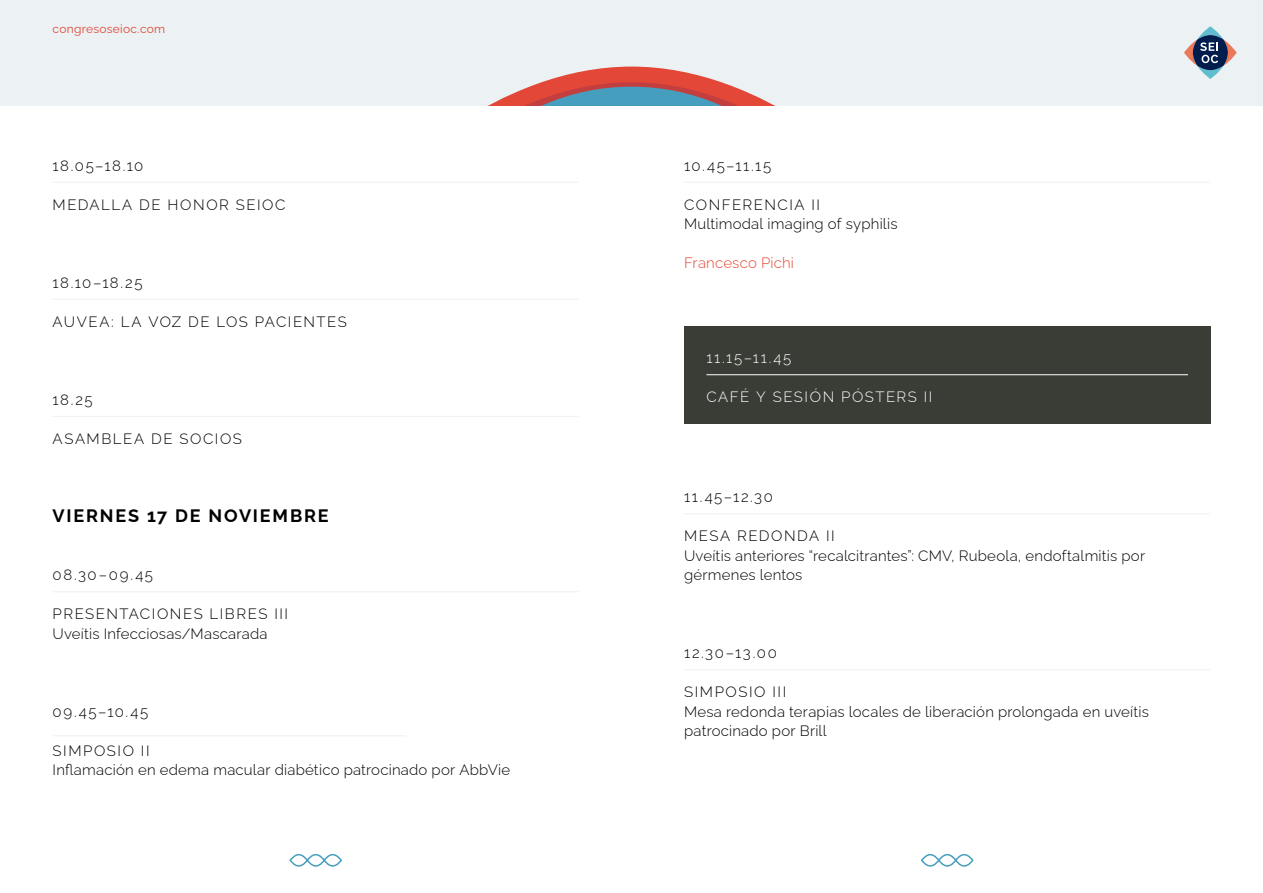
<style>
.page{position:relative;width:1263px;height:893px;background:#fff}
.page>*{position:absolute;margin:0;border:0;box-sizing:border-box;transform-origin:0 0}
.t1{font:700 18px "Raleway";letter-spacing:.1em;color:#000}
.t2{font:300 15px/19.5px "Raleway";letter-spacing:.015em;color:#000}
.t3{font:300 15px "Raleway";letter-spacing:.105em;color:#000}
.t4{font:300 15px "Raleway";letter-spacing:.105em;color:#fff}
.t5{font:300 15px "Raleway";letter-spacing:.1em;color:#000}
.t6{font:300 15px "Raleway";letter-spacing:.01em;color:#e34737}
.t7{font:12px "Raleway";letter-spacing:.025em;color:#e34737}
</style>
<div class="page">
<hr style="left:53px;top:182px;width:526px;height:1px;background:#ecf1f3">
<hr style="left:53px;top:299px;width:526px;height:1px;background:#ecf1f3">
<hr style="left:53px;top:416px;width:526px;height:1px;background:#ecf1f3">
<hr style="left:53px;top:591px;width:526px;height:1px;background:#ecf1f3">
<hr style="left:53px;top:735px;width:353px;height:1px;background:#ecf1f3">
<div style="left:0;top:0;width:1263px;height:105px;background:#ecf1f3"></div>
<svg style="left:490px;top:67px;width:283px;height:38px"></svg>
<svg style="left:1184px;top:26px;width:53px;height:53px"></svg>
<hr style="left:684px;top:182px;width:526px;height:1px;background:#ecf1f3">
<div style="left:684px;top:327px;width:526px;height:97px;background:#3a3c36"></div>
<hr style="left:706px;top:374px;width:482px;height:1px;background:#fff">
<hr style="left:684px;top:513px;width:526px;height:1px;background:#ecf1f3">
<hr style="left:684px;top:669px;width:526px;height:1px;background:#ecf1f3">
<div style="left:289px;top:854px;width:19px;height:13px;border:2px solid #459ebd;border-radius:50%"></div>
<div style="left:323px;top:854px;width:19px;height:13px;border:2px solid #459ebd;border-radius:50%"></div>
<div style="left:307px;top:854px;width:18px;height:13px;border:2px solid #459ebd;border-radius:50%"></div>
<div style="left:921px;top:854px;width:18px;height:13px;border:2px solid #459ebd;border-radius:50%"></div>
<div style="left:955px;top:854px;width:18px;height:13px;border:2px solid #459ebd;border-radius:50%"></div>
<div style="left:938px;top:854px;width:18px;height:13px;border:2px solid #459ebd;border-radius:50%"></div>
<p class="t7" style="left:53px;top:19px;width:114px">congresoseioc.com</p>
<p class="t2" style="left:53px;top:154px;width:92px">18.05–18.10</p>
<p class="t3" style="left:53px;top:192px;width:234px">MEDALLA DE HONOR SEIOC</p>
<p class="t2" style="left:53px;top:271px;width:91px">18.10–18.25</p>
<p class="t5" style="left:53px;top:309px;width:296px">AUVEA: LA VOZ DE LOS PACIENTES</p>
<p class="t2" style="left:53px;top:388px;width:42px">18.25</p>
<p class="t3" style="left:53px;top:426px;width:191px">ASAMBLEA DE SOCIOS</p>
<p class="t1" style="left:53px;top:501px;width:278px">VIERNES 17 DE NOVIEMBRE</p>
<p class="t2" style="left:53px;top:563px;width:102px">08.30–09.45</p>
<p class="t2" style="left:53px;top:602px;width:237px">PRESENTACIONES LIBRES III<br>Uveítis Infecciosas/Mascarada</p>
<p class="t2" style="left:53px;top:700px;width:97px">09.45–10.45</p>
<p class="t2" style="left:53px;top:739px;width:459px">SIMPOSIO II<br>Inflamación en edema macular diabético patrocinado por AbbVie</p>
<p class="t2" style="left:684px;top:154px;width:89px">10.45–11.15</p>
<p class="t2" style="left:684px;top:193px;width:215px">CONFERENCIA II<br>Multimodal imaging of syphilis</p>
<p class="t6" style="left:684px;top:251px;width:111px">Francesco Pichi</p>
<p class="t4" style="left:706px;top:346px;width:86px">11.15–11.45</p>
<p class="t4" style="left:706px;top:385px;width:227px">CAFÉ Y SESIÓN PÓSTERS II</p>
<p class="t2" style="left:684px;top:485px;width:90px">11.45–12.30</p>
<p class="t2" style="left:684px;top:524px;width:463px">MESA REDONDA II<br>Uveítis anteriores “recalcitrantes”: CMV, Rubeola, endoftalmitis por gérmenes lentos</p>
<p class="t2" style="left:684px;top:641px;width:94px">12.30–13.00</p>
<p class="t2" style="left:684px;top:680px;width:466px">SIMPOSIO III<br>Mesa redonda terapias locales de liberación prolongada en uveítis patrocinado por Brill</p>
</div>
